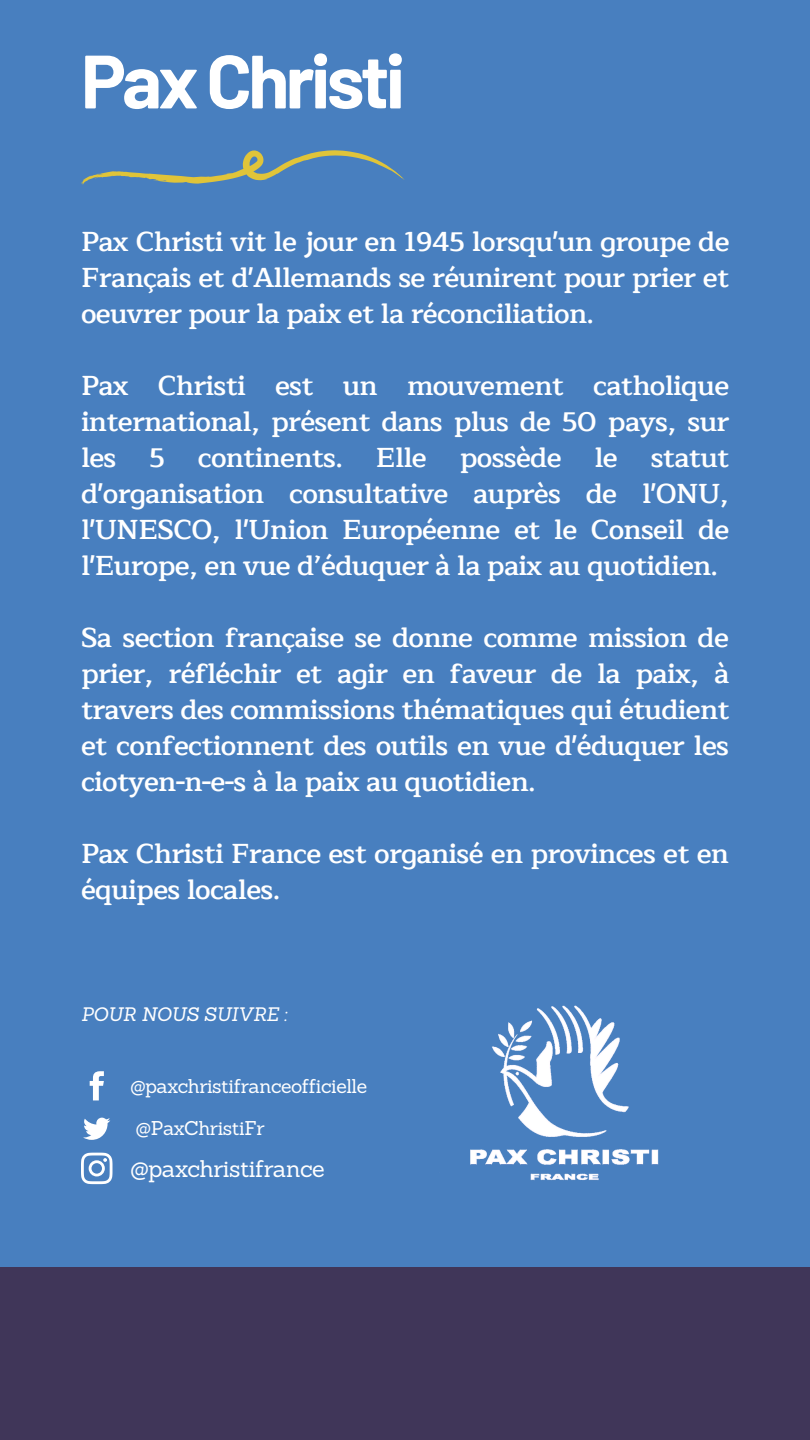
<style>
.page{position:relative;width:810px;height:1440px;background:#487fbf}
.page>*{position:absolute;margin:0;border:0;box-sizing:border-box;transform-origin:0 0}
.t1{font:700 75.3px "Barlow";letter-spacing:-.05em;color:#fff}
.t2{font:600 27.8px/36px "Maitree";letter-spacing:-.025em;color:#fff;text-align:justify}
.t3{font:23.5px "Sanchez";letter-spacing:-.025em;color:#fff}
.t4{font:19.4px/41.6px "Sanchez";letter-spacing:-.025em;color:#fff}
.t5{font:italic 19px "Sanchez";letter-spacing:-.025em;color:#fff}
</style>
<div class="page">
<svg style="left:90px;top:1071px;width:14px;height:29px"></svg>
<svg style="left:83px;top:1118px;width:27px;height:22px"></svg>
<svg style="left:81px;top:1153px;width:31px;height:31px"></svg>
<img style="left:470px;top:1005px;width:189px;height:176px">
<svg style="left:81px;top:150px;width:324px;height:35px"></svg>
<div style="left:0;top:1267px;width:810px;height:173px;background:#403659"></div>
<h1 class="t1" style="left:81px;top:33px;width:326px">PaxChristi</h1>
<p class="t2" style="left:81px;top:224px;width:650px">Pax Christi vit le jour en 1945 lorsqu'un groupe de Français et d'Allemands se réunirent pour prier et oeuvrer pour la paix et la réconciliation.</p>
<p class="t2" style="left:81px;top:368px;width:650px">Pax Christi est un mouvement catholique international, présent dans plus de 50 pays, sur les 5 continents. Elle possède le statut d'organisation consultative auprès de l'ONU, l'UNESCO, l'Union Européenne et le Conseil de l'Europe, en vue d’éduquer à la paix au quotidien.</p>
<p class="t2" style="left:81px;top:620px;width:650px">Sa section française se donne comme mission de prier, réfléchir et agir en faveur de la paix, à travers des commissions thématiques qui étudient et confectionnent des outils en vue d'éduquer les ciotyen-n-e-s à la paix au quotidien.</p>
<p class="t2" style="left:81px;top:836px;width:650px">Pax Christi France est organisé en provinces et en équipes locales.</p>
<p class="t5" style="left:81px;top:1002px;width:208px">POUR NOUS SUIVRE :</p>
<p class="t4" style="left:130px;top:1065px;width:238px">@paxchristifranceofficielle @PaxChristiFr</p>
<p class="t3" style="left:130px;top:1153px;width:196px">@paxchristifrance</p>
</div>
